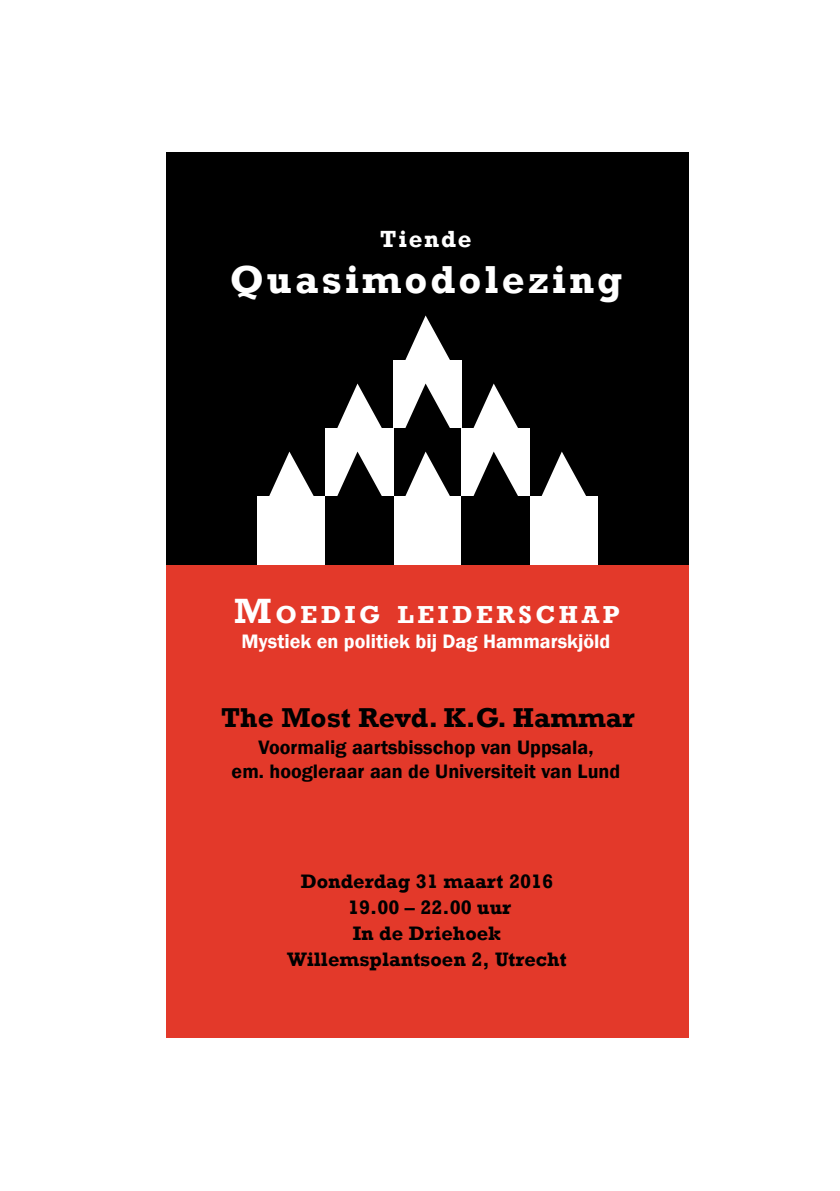
<style>
.page{position:relative;width:840px;height:1191px;background:#fff}
.page>*{position:absolute;margin:0;border:0;box-sizing:border-box;transform-origin:0 0}
.t1{font:700 40px "Rockwell";letter-spacing:.075em;color:#fff}
.t2{font:700 28px "Rockwell";color:#000}
.t3{font:700 25.2px "Rockwell";letter-spacing:.145em;color:#fff}
.t4{font:700 24px "Rockwell";letter-spacing:.075em;color:#fff}
.t5{font:700 20px/26px "Rockwell";color:#000;text-align:center}
.t6{font:600 20px/24.2px "Franklin Gothic";color:#000;text-align:center}
.t7{font:600 20px "Franklin Gothic";color:#fff}
.s1{font-size:36px}
</style>
<div class="page">
<div style="left:166px;top:556px;width:521px;height:482px;background:#e3392a"></div>
<div style="left:166px;top:153px;width:521px;height:412px;background:#000"></div>
<div style="left:393px;top:361px;width:68px;height:68px;background:#fff"></div>
<svg style="left:405px;top:315px;width:45px;height:46px"></svg>
<svg style="left:405px;top:383px;width:45px;height:46px"></svg>
<div style="left:461px;top:429px;width:68px;height:68px;background:#fff"></div>
<svg style="left:473px;top:383px;width:45px;height:46px"></svg>
<div style="left:325px;top:429px;width:68px;height:68px;background:#fff"></div>
<svg style="left:337px;top:383px;width:45px;height:46px"></svg>
<div style="left:257px;top:497px;width:68px;height:68px;background:#fff"></div>
<svg style="left:269px;top:451px;width:45px;height:46px"></svg>
<div style="left:393px;top:497px;width:68px;height:68px;background:#fff"></div>
<svg style="left:405px;top:451px;width:45px;height:46px"></svg>
<div style="left:529px;top:497px;width:68px;height:68px;background:#fff"></div>
<svg style="left:541px;top:451px;width:45px;height:46px"></svg>
<svg style="left:337px;top:451px;width:45px;height:46px"></svg>
<svg style="left:473px;top:451px;width:45px;height:46px"></svg>
<p class="t4" style="left:380px;top:224px;width:93px">Tiende</p>
<h1 class="t1" style="left:230px;top:255px;width:393px">Quasimodolezing</h1>
<p class="t3" style="left:234px;top:599px;width:386px"><span class="s1">M</span>OEDIG LEIDERSCHAP</p>
<p class="t7" style="left:241px;top:629px;width:370px">Mystiek en politiek bij Dag Hammarskjöld</p>
<h2 class="t2" style="left:221px;top:700px;width:415px">The Most Revd. K.G. Hammar</h2>
<p class="t6" style="left:231px;top:735px;width:390px">Voormalig aartsbisschop van Uppsala,<br>em. hoogleraar aan de Universiteit van Lund</p>
<p class="t5" style="left:287px;top:868px;width:281px">Donderdag 31 maart 2016<br>19.00 – 22.00 uur<br>In de Driehoek<br>Willemsplantsoen 2, Utrecht</p>
</div>
